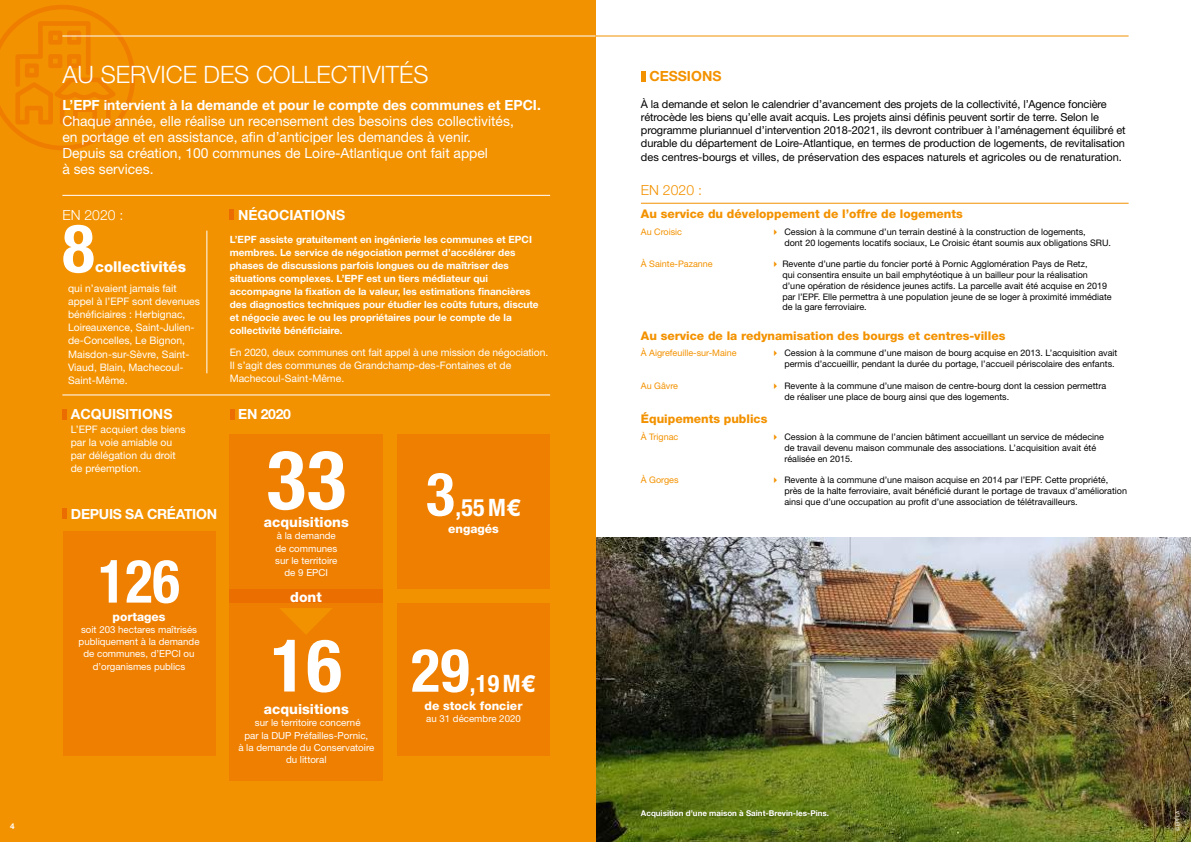
<style>
.page{position:relative;width:1191px;height:842px;background:#fff}
.page>*{position:absolute;margin:0;border:0;box-sizing:border-box;transform-origin:0 0}
.t1{font:700 condensed 82px "Helvetica Neue LT";color:#fff}
.t2{font:700 condensed 73px "Helvetica Neue LT";color:#fff}
.t3{font:700 condensed 67px "Helvetica Neue LT";color:#fff}
.t4{font:700 condensed 60px "Helvetica Neue LT";color:#fff}
.t5{font:700 condensed 60px "Helvetica Neue LT";color:#fff;scale:.94 1}
.t6{font:300 24px "Helvetica Neue LT";color:#fff}
.t7{font:700 condensed 24px "Helvetica Neue LT";letter-spacing:.08em;color:#fff}
.t8{font:800 15px "Helvetica Neue LT";color:#fff}
.t9{font:14px/16px "Helvetica Neue LT";color:#fff}
.t10{font:700 14px "Helvetica Neue LT";color:#fff}
.t11{font:800 14px "Helvetica Neue LT";color:#fff}
.t12{font:700 14px "Helvetica Neue LT";letter-spacing:-.02em;color:#fff}
.t13{font:700 14px "Helvetica Neue LT";color:#f39200}
.t14{font:300 14px "Helvetica Neue LT";color:#fff}
.t15{font:300 14px "Helvetica Neue LT";color:#f39200}
.t16{font:800 12px "Helvetica Neue LT";color:#f39200}
.t17{font:800 12px "Helvetica Neue LT";color:#fff}
.t18{font:11px/13.2px "Helvetica Neue LT";letter-spacing:-.01em;color:#000}
.t19{font:10.4px/13.1px "Helvetica Neue LT";color:#fff}
.t20{font:700 10px/13px "Helvetica Neue LT";color:#fff}
.t21{font:9.7px/12.3px "Helvetica Neue LT";color:#fff;text-align:center}
.t22{font:9px/10.8px "Helvetica Neue LT";color:#000}
.t23{font:9px "Helvetica Neue LT";color:#f39200}
.t24{font:700 8px "Helvetica Neue LT";color:#fff}
.t25{font:5px "Helvetica Neue LT";color:#fff}
.s1{color:#f39200}
.s2{font-weight:800;font-stretch:normal}
</style>
<div class="page">
<img style="left:595px;top:538px;width:596px;height:304px">
<div style="left:0;top:0;width:595px;height:842px;background:#f39200"></div>
<svg style="left:0;top:5px;width:135px;height:145px"></svg>
<hr style="left:641px;top:71px;width:4px;height:10px;background:#f39200">
<hr style="left:595px;top:36px;width:533px;height:1px;background:#f39200">
<hr style="left:62px;top:36px;width:533px;height:1px;background:#fff">
<hr style="left:230px;top:209px;width:4px;height:11px;background:#eb6c00">
<hr style="left:62px;top:195px;width:488px;height:1px;background:#fff">
<hr style="left:62px;top:395px;width:488px;height:1px;background:#fff">
<hr style="left:207px;top:231px;width:1px;height:142px;background:#fff">
<div style="left:62px;top:409px;width:5px;height:10px;background:#eb6c00"></div>
<div style="left:397px;top:434px;width:153px;height:155px;background:#ef7f00"></div>
<div style="left:397px;top:603px;width:153px;height:152px;background:#ef7f00"></div>
<div style="left:63px;top:531px;width:152px;height:224px;background:#ef7f00"></div>
<div style="left:639px;top:808px;width:193px;height:13px;background:#000;opacity:.25"></div>
<div style="left:230px;top:434px;width:153px;height:169px;background:#ef7f00"></div>
<hr style="left:641px;top:203px;width:487px;height:1px;background:#f39200">
<div style="left:62px;top:508px;width:5px;height:11px;background:#eb6c00"></div>
<hr style="left:230px;top:409px;width:4px;height:10px;background:#eb6c00">
<div style="left:229px;top:589px;width:153px;height:191px;background:linear-gradient(to bottom,#ee7b00,#ef8100)"></div>
<svg style="left:279px;top:608px;width:54px;height:27px"></svg>
<p class="t24" style="left:10px;top:821px;width:6px">4</p>
<h3 class="t6" style="left:62px;top:59px;width:368px">AU SERVICE DES COLLECTIVITÉS</h3>
<h3 class="t13" style="left:649px;top:68px;width:74px">CESSIONS</h3>
<h3 class="t10" style="left:62px;top:97px;width:480px">L’EPF intervient à la demande et pour le compte des communes et EPCI.</h3>
<h3 class="t9" style="left:62px;top:113px;width:453px">Chaque année, elle réalise un recensement des besoins des collectivités, en portage et en assistance, afin d’anticiper les demandes à venir.<br>Depuis sa création, 100 communes de Loire-Atlantique ont fait appel<br>à ses services.</h3>
<h3 class="t10" style="left:238px;top:206px;width:109px">NÉGOCIATIONS</h3>
<p class="t20" style="left:230px;top:233px;width:310px">L’EPF assiste gratuitement en ingénierie les communes et EPCI membres. Le service de négociation permet d’accélérer des phases de discussions parfois longues ou de maîtriser des situations complexes. L’EPF est un tiers médiateur qui accompagne la fixation de la valeur, les estimations financières des diagnostics techniques pour étudier les coûts futurs, discute et négocie avec le ou les propriétaires pour le compte de la collectivité bénéficiaire.</p>
<p class="t19" style="left:230px;top:346px;width:320px">En 2020, deux communes ont fait appel à une mission de négociation.<br>Il s’agit des communes de Grandchamp-des-Fontaines et de<br>Machecoul-Saint-Même.</p>
<p class="t18" style="left:641px;top:97px;width:486px">À la demande et selon le calendrier d’avancement des projets de la collectivité, l’Agence foncière rétrocède les biens qu’elle avait acquis. Les projets ainsi définis peuvent sortir de terre. Selon le programme pluriannuel d’intervention 2018-2021, ils devront contribuer à l’aménagement équilibré et durable du département de Loire-Atlantique, en termes de production de logements, de revitalisation des centres-bourgs et villes, de préservation des espaces naturels et agricoles ou de renaturation.</p>
<h3 class="t15" style="left:641px;top:181px;width:62px">EN 2020 :</h3>
<h3 class="t16" style="left:641px;top:207px;width:323px">Au service du développement de l’offre de logements</h3>
<p class="t23" style="left:641px;top:226px;width:43px">Au Croisic</p>
<p class="t22" style="left:784px;top:226px;width:328px;text-indent:-14px"><span class="s1">✔</span> Cession à la commune d’un terrain destiné à la construction de logements,<br>dont 20 logements locatifs sociaux, Le Croisic étant soumis aux obligations SRU.</p>
<p class="t23" style="left:641px;top:259px;width:73px">À Sainte-Pazanne</p>
<p class="t22" style="left:782px;top:259px;width:331px;text-indent:-12px"><span class="s1">✔</span> Revente d’une partie du foncier porté à Pornic Agglomération Pays de Retz,<br>qui consentira ensuite un bail emphytéotique à un bailleur pour la réalisation d’une opération de résidence jeunes actifs. La parcelle avait été acquise en 2019 par l’EPF. Elle permettra à une population jeune de se loger à proximité immédiate de la gare ferroviaire.</p>
<h3 class="t16" style="left:641px;top:329px;width:366px">Au service de la redynamisation des bourgs et centres-villes</h3>
<p class="t23" style="left:641px;top:348px;width:97px">À Aigrefeuille-sur-Maine</p>
<p class="t22" style="left:784px;top:348px;width:334px;text-indent:-14px"><span class="s1">✔</span> Cession à la commune d’une maison de bourg acquise en 2013. L’acquisition avait permis d’accueillir, pendant la durée du portage, l’accueil périscolaire des enfants.</p>
<p class="t23" style="left:641px;top:380px;width:39px">Au Gâvre</p>
<p class="t22" style="left:784px;top:380px;width:323px;text-indent:-14px"><span class="s1">✔</span> Revente à la commune d’une maison de centre-bourg dont la cession permettra de réaliser une place de bourg ainsi que des logements.</p>
<h3 class="t16" style="left:641px;top:412px;width:128px">Équipements publics</h3>
<p class="t23" style="left:641px;top:431px;width:39px">À Trignac</p>
<p class="t22" style="left:784px;top:431px;width:321px;text-indent:-14px"><span class="s1">✔</span> Cession à la commune de l’ancien bâtiment accueillant un service de médecine de travail devenu maison communale des associations. L’acquisition avait été réalisée en 2015.</p>
<p class="t23" style="left:641px;top:474px;width:39px">À Gorges</p>
<p class="t22" style="left:784px;top:474px;width:344px;text-indent:-14px"><span class="s1">✔</span> Revente à la commune d’une maison acquise en 2014 par l’EPF. Cette propriété, près de la halte ferroviaire, avait bénéficié durant le portage de travaux d’amélioration ainsi que d’une occupation au profit d’une association de télétravailleurs.</p>
<h3 class="t14" style="left:62px;top:206px;width:62px">EN 2020 :</h3>
<h3 class="t3" style="left:62px;top:208px;width:34px">8</h3>
<h3 class="t8" style="left:95px;top:258px;width:92px">collectivités</h3>
<p class="t19" style="left:68px;top:282px;width:133px">qui n’avaient jamais fait appel à l’EPF sont devenues bénéficiaires : Herbignac,<br>Loireauxence, Saint-Julien&shy;de-Concelles, Le Bignon,<br>Maisdon-sur-Sèvre, Saint-<br>Viaud, Blain, Machecoul-<br>Saint-Même.</p>
<h3 class="t10" style="left:71px;top:406px;width:103px">ACQUISITIONS</h3>
<p class="t19" style="left:71px;top:422px;width:116px">L’EPF acquiert des biens par la voie amiable ou par délégation du droit de préemption.</p>
<h3 class="t10" style="left:238px;top:406px;width:54px">EN 2020</h3>
<h1 class="t1" style="left:266px;top:430px;width:81px">33</h1>
<p class="t21" style="left:275px;top:530px;width:64px">à la demande de communes sur le territoire de 9 EPCI</p>
<h3 class="t4" style="left:426px;top:458px;width:30px">3</h3>
<h3 class="t7" style="left:455px;top:492px;width:67px">,55M<span class="s2">€</span></h3>
<h3 class="t17" style="left:448px;top:522px;width:52px">engagés</h3>
<h3 class="t12" style="left:71px;top:505px;width:148px">DEPUIS SA CRÉATION</h3>
<h3 class="t11" style="left:264px;top:514px;width:87px">acquisitions</h3>
<h3 class="t5" style="left:98px;top:545px;width:88px">126</h3>
<h3 class="t17" style="left:112px;top:609px;width:55px">portages</h3>
<p class="t21" style="left:79px;top:623px;width:122px">soit 203 hectares maîtrisés publiquement à la demande de communes, d’EPCI ou d’organismes publics</p>
<h3 class="t11" style="left:290px;top:588px;width:33px">dont</h3>
<h2 class="t2" style="left:271px;top:621px;width:72px">16</h2>
<h3 class="t11" style="left:264px;top:701px;width:87px">acquisitions</h3>
<p class="t21" style="left:238px;top:716px;width:137px">sur le territoire concerné<br>par la DUP Préfailles-Pornic,<br>à la demande du Conservatoire du littoral</p>
<h3 class="t4" style="left:411px;top:634px;width:60px">29</h3>
<h3 class="t7" style="left:470px;top:669px;width:67px">,19M<span class="s2">€</span></h3>
<h3 class="t17" style="left:424px;top:698px;width:99px">de stock foncier</h3>
<p class="t21" style="left:426px;top:712px;width:96px">au 31 décembre 2020</p>
<p class="t24" style="left:641px;top:808px;width:190px">Acquisition d’une maison à Saint-Brevin-les-Pins.</p>
<p class="t25" style="left:1174px;top:831px;width:22px;rotate:-90deg">© EPFLA</p>
</div>
